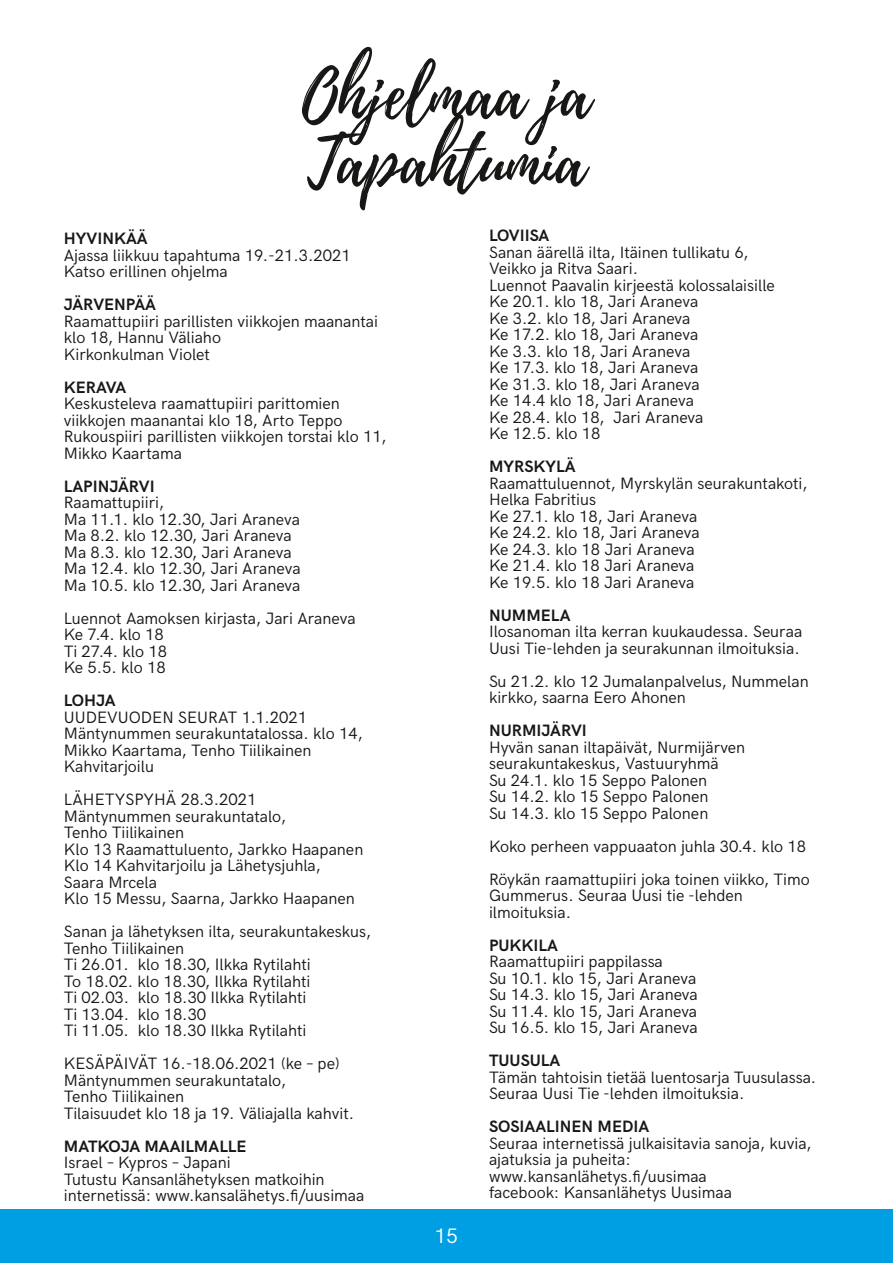
<style>
.page{position:relative;width:893px;height:1263px;background:#fff}
.page>*{position:absolute;margin:0;border:0;box-sizing:border-box;transform-origin:0 0}
.t1{font:67.5px/67.5px "Playlist Script";color:#181715}
.t2{font:21px "HK Grotesk";color:#fff}
.t3{font:16.5px/16.5px "HK Grotesk";color:#181715}
.t4{font:700 16.5px "HK Grotesk";color:#181715}
</style>
<div class="page">
<div style="left:0;top:1209px;width:893px;height:54px;background:#009ee3"></div>
<h1 class="t1" style="left:302px;top:63px;width:290px">Ohjelmaa ja<br>Tapahtumia</h1>
<p class="t4" style="left:64px;top:229px;width:85px">HYVINKÄÄ</p>
<p class="t3" style="left:64px;top:248px;width:288px">Ajassa liikkuu tapahtuma 19.-21.3.2021<br>Katso erillinen ohjelma</p>
<p class="t4" style="left:64px;top:295px;width:94px">JÄRVENPÄÄ</p>
<p class="t3" style="left:64px;top:314px;width:316px">Raamattupiiri parillisten viikkojen maanantai klo 18, Hannu Väliaho<br>Kirkonkulman Violet</p>
<p class="t4" style="left:64px;top:378px;width:64px">KERAVA</p>
<p class="t3" style="left:64px;top:396px;width:324px">Keskusteleva raamattupiiri parittomien viikkojen maanantai klo 18, Arto Teppo Rukouspiiri parillisten viikkojen torstai klo 11, Mikko Kaartama</p>
<p class="t4" style="left:64px;top:477px;width:92px">LAPINJÄRVI</p>
<p class="t3" style="left:64px;top:495px;width:238px">Raamattupiiri,<br>Ma 11.1. klo 12.30, Jari Araneva<br>Ma 8.2. klo 12.30, Jari Araneva<br>Ma 8.3. klo 12.30, Jari Araneva<br>Ma 12.4. klo 12.30, Jari Araneva<br>Ma 10.5. klo 12.30, Jari Araneva</p>
<p class="t3" style="left:64px;top:611px;width:293px">Luennot Aamoksen kirjasta, Jari Araneva<br>Ke 7.4. klo 18<br>Ti 27.4. klo 18<br>Ke 5.5. klo 18</p>
<p class="t4" style="left:64px;top:691px;width:53px">LOHJA</p>
<p class="t3" style="left:64px;top:710px;width:300px">UUDEVUODEN SEURAT 1.1.2021<br>Mäntynummen seurakuntatalossa. klo 14,<br>Mikko Kaartama, Tenho Tiilikainen<br>Kahvitarjoilu</p>
<p class="t3" style="left:64px;top:792px;width:301px">LÄHETYSPYHÄ 28.3.2021<br>Mäntynummen seurakuntatalo,<br>Tenho Tiilikainen<br>Klo 13 Raamattuluento, Jarkko Haapanen<br>Klo 14 Kahvitarjoilu ja Lähetysjuhla,<br>Saara Mrcela<br>Klo 15 Messu, Saarna, Jarkko Haapanen</p>
<p class="t3" style="left:64px;top:924px;width:309px">Sanan ja lähetyksen ilta, seurakuntakeskus,<br>Tenho Tiilikainen<br>Ti 26.01. klo 18.30, Ilkka Rytilahti<br>To 18.02. klo 18.30, Ilkka Rytilahti<br>Ti 02.03. klo 18.30 Ilkka Rytilahti<br>Ti 13.04. klo 18.30<br>Ti 11.05. klo 18.30 Ilkka Rytilahti</p>
<p class="t3" style="left:64px;top:1056px;width:292px">KESÄPÄIVÄT 16.-18.06.2021 (ke – pe)<br>Mäntynummen seurakuntatalo,<br>Tenho Tiilikainen<br>Tilaisuudet klo 18 ja 19. Väliajalla kahvit.</p>
<p class="t4" style="left:64px;top:1137px;width:184px">MATKOJA MAAILMALLE</p>
<p class="t3" style="left:64px;top:1155px;width:302px">Israel – Kypros – Japani<br>Tutustu Kansanlähetyksen matkoihin internetissä: www.kansalähetys.fi/uusimaa</p>
<p class="t2" style="left:434px;top:1224px;width:25px">175</p>
<p class="t4" style="left:489px;top:226px;width:62px">LOVIISA</p>
<p class="t3" style="left:489px;top:244px;width:287px">Sanan äärellä ilta, Itäinen tullikatu 6,<br>Veikko ja Ritva Saari.<br>Luennot Paavalin kirjeestä kolossalaisille<br>Ke 20.1. klo 18, Jari Araneva<br>Ke 3.2. klo 18, Jari Araneva<br>Ke 17.2. klo 18, Jari Araneva<br>Ke 3.3. klo 18, Jari Araneva<br>Ke 17.3. klo 18, Jari Araneva<br>Ke 31.3. klo 18, Jari Araneva<br>Ke 14.4 klo 18, Jari Araneva<br>Ke 28.4. klo 18, Jari Araneva<br>Ke 12.5. klo 18</p>
<p class="t4" style="left:489px;top:457px;width:88px">MYRSKYLÄ</p>
<p class="t3" style="left:489px;top:475px;width:320px">Raamattuluennot, Myrskylän seurakuntakoti,<br>Helka Fabritius<br>Ke 27.1. klo 18, Jari Araneva<br>Ke 24.2. klo 18, Jari Araneva<br>Ke 24.3. klo 18 Jari Araneva<br>Ke 21.4. klo 18 Jari Araneva<br>Ke 19.5. klo 18 Jari Araneva</p>
<p class="t4" style="left:489px;top:606px;width:83px">NUMMELA</p>
<p class="t3" style="left:489px;top:624px;width:315px">Ilosanoman ilta kerran kuukaudessa. Seuraa<br>Uusi Tie-lehden ja seurakunnan ilmoituksia.</p>
<p class="t3" style="left:489px;top:673px;width:321px">Su 21.2. klo 12 Jumalanpalvelus, Nummelan kirkko, saarna Eero Ahonen</p>
<p class="t4" style="left:489px;top:721px;width:99px">NURMIJÄRVI</p>
<p class="t3" style="left:489px;top:739px;width:258px">Hyvän sanan iltapäivät, Nurmijärven seurakuntakeskus, Vastuuryhmä<br>Su 24.1. klo 15 Seppo Palonen<br>Su 14.2. klo 15 Seppo Palonen<br>Su 14.3. klo 15 Seppo Palonen</p>
<p class="t3" style="left:489px;top:830px;width:322px;line-height:33px">Koko perheen vappuaaton juhla 30.4. klo 18<br>Röykän raamattupiiri joka toinen viikko, Timo</p>
<p class="t3" style="left:489px;top:888px;width:255px">Gummerus. Seuraa Uusi tie -lehden ilmoituksia.</p>
<p class="t4" style="left:489px;top:936px;width:71px">PUKKILA</p>
<p class="t3" style="left:489px;top:954px;width:210px">Raamattupiiri pappilassa<br>Su 10.1. klo 15, Jari Araneva<br>Su 14.3. klo 15, Jari Araneva<br>Su 11.4. klo 15, Jari Araneva<br>Su 16.5. klo 15, Jari Araneva</p>
<p class="t4" style="left:489px;top:1051px;width:73px">TUUSULA</p>
<p class="t3" style="left:489px;top:1069px;width:329px">Tämän tahtoisin tietää luentosarja Tuusulassa.<br>Seuraa Uusi Tie -lehden ilmoituksia.</p>
<p class="t4" style="left:489px;top:1117px;width:162px">SOSIAALINEN MEDIA</p>
<p class="t3" style="left:489px;top:1135px;width:324px">Seuraa internetissä julkaisitavia sanoja, kuvia, ajatuksia ja puheita: www.kansanlähetys.fi/uusimaa<br>facebook: Kansanlähetys Uusimaa</p>
</div>
